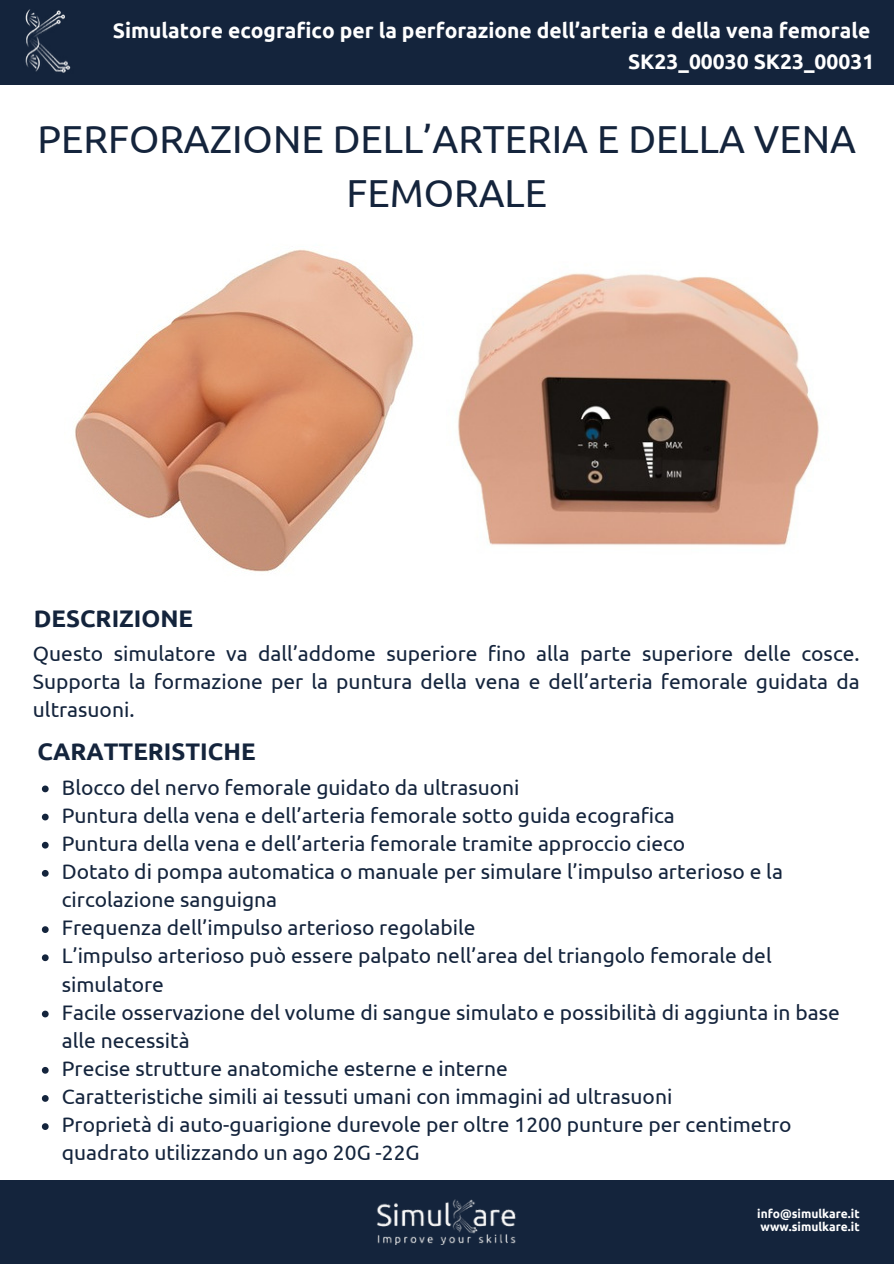
<style>
.page{position:relative;width:894px;height:1264px;background:#fff}
.page>*{position:absolute;margin:0;border:0;box-sizing:border-box;transform-origin:0 0}
.t1{font:39px/54px "Ubuntu";color:#14243c;text-align:center}
.t2{font:700 24px "Ubuntu";color:#14243c}
.t3{font:21px/28.2px "Ubuntu";color:#14243c}
.t4{font:700 21px "Ubuntu";color:#fff}
.t5{font:700 12px/13.5px "Ubuntu";color:#fff}
</style>
<div class="page">
<div style="left:0;top:0;width:892px;height:85px;background:#14243c"></div>
<img style="left:25px;top:10px;width:46px;height:63px">
<div style="left:0;top:1179px;width:892px;height:84px;background:#14243c"></div>
<img style="left:377px;top:1199px;width:139px;height:45px">
<img style="left:73px;top:249px;width:341px;height:323px">
<img style="left:457px;top:273px;width:362px;height:273px">
<svg style="left:42px;top:785px;width:7px;height:7px"></svg>
<svg style="left:42px;top:813px;width:7px;height:7px"></svg>
<svg style="left:42px;top:841px;width:7px;height:7px"></svg>
<svg style="left:42px;top:870px;width:7px;height:6px"></svg>
<svg style="left:42px;top:926px;width:7px;height:7px"></svg>
<svg style="left:42px;top:954px;width:7px;height:7px"></svg>
<svg style="left:42px;top:1010px;width:7px;height:7px"></svg>
<svg style="left:42px;top:1066px;width:7px;height:7px"></svg>
<svg style="left:42px;top:1095px;width:7px;height:6px"></svg>
<svg style="left:42px;top:1123px;width:7px;height:6px"></svg>
<p class="t4" style="left:113px;top:18px;width:758px">Simulatore ecografico per la perforazione dell’arteria e della vena femorale</p>
<p class="t4" style="left:628px;top:50px;width:248px">SK23_00030 SK23_00031</p>
<p class="t1" style="left:37px;top:111px;width:819px">PERFORAZIONE DELL’ARTERIA E DELLA VENA<br>FEMORALE</p>
<p class="t2" style="left:34px;top:605px;width:161px">DESCRIZIONE</p>
<p class="t3" style="left:33px;top:638px;width:828px;text-align:justify">Questo simulatore va dall’addome superiore fino alla parte superiore delle cosce.<br>Supporta la formazione per la puntura della vena e dell’arteria femorale guidata da ultrasuoni.</p>
<p class="t2" style="left:38px;top:737px;width:219px">CARATTERISTICHE</p>
<p class="t3" style="left:62px;top:772px;width:459px">Blocco del nervo femorale guidato da ultrasuoni</p>
<h4 class="t3" style="left:62px;top:800px;width:614px">Puntura della vena e dell’arteria femorale sotto guida ecografica</h4>
<h3 class="t3" style="left:62px;top:829px;width:624px">Puntura della vena e dell’arteria femorale tramite approccio cieco</h3>
<h1 class="t3" style="left:62px;top:857px;width:722px">Dotato di pompa automatica o manuale per simulare l’impulso arterioso e la circolazione sanguigna</h1>
<p class="t3" style="left:62px;top:913px;width:415px">Frequenza dell’impulso arterioso regolabile</p>
<p class="t3" style="left:62px;top:941px;width:711px">L’impulso arterioso può essere palpato nell’area del triangolo femorale del simulatore</p>
<h2 class="t3" style="left:62px;top:997px;width:779px">Facile osservazione del volume di sangue simulato e possibilità di aggiunta in base alle necessità</h2>
<h5 class="t3" style="left:62px;top:1054px;width:447px">Precise strutture anatomiche esterne e interne</h5>
<h2 class="t3" style="left:62px;top:1082px;width:612px">Caratteristiche simili ai tessuti umani con immagini ad ultrasuoni</h2>
<p class="t3" style="left:62px;top:1110px;width:731px">Proprietà di auto-guarigione durevole per oltre 1200 punture per centimetro quadrato utilizzando un ago 20G -22G</p>
<p class="t5" style="left:757px;top:1206px;width:104px">info@simulkare.it www.simulkare.it</p>
</div>
